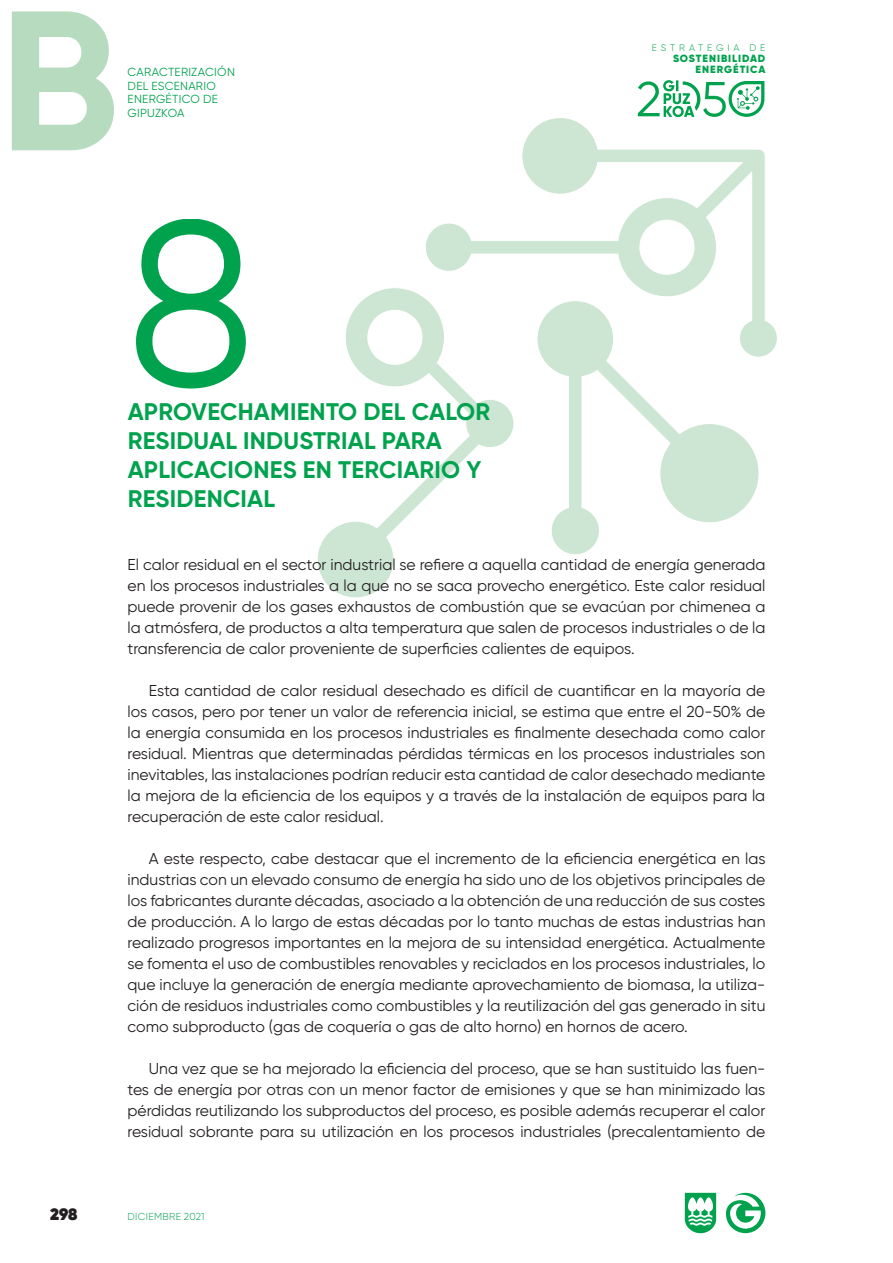
<style>
.page{position:relative;width:893px;height:1263px;background:#fff}
.page>*{position:absolute;margin:0;border:0;box-sizing:border-box;transform-origin:0 0}
.t1{font:700 198.3px "Gilroy";color:#b6dbbf}
.t2{font:700 24px/28.8px "Gilroy";letter-spacing:.01em;color:#00a24e}
.t3{font:800 16.5px "Gilroy";color:#231f20}
.t4{font:15.75px/21px "Gilroy";color:#231f20;text-align:justify}
.t5{font:11.7px/13.6px "Gilroy";letter-spacing:.02em;color:#00a24e}
.t6{font:900 10.5px/11.1px "Gilroy";letter-spacing:.085em;color:#00a24e;text-align:right}
.t7{font:300 10.05px "Gilroy";letter-spacing:.035em;color:#00a24e}
.t8{font:300 9.45px "Gilroy";letter-spacing:.405em;color:#00a24e}
</style>
<div class="page">
<svg style="left:317px;top:117px;width:460px;height:481px"></svg>
<svg style="left:638px;top:80px;width:126px;height:37px"></svg>
<svg style="left:685px;top:1193px;width:80px;height:40px"></svg>
<svg style="left:136px;top:219px;width:110px;height:169px"></svg>
<h1 class="t1" style="left:-1px;top:-43px;width:121px">B</h1>
<p class="t5" style="left:128px;top:65px;width:109px">CARACTERIZACIÓN<br>DEL ESCENARIO<br>ENERGÉTICO DE<br>GIPUZKOA</p>
<p class="t8" style="left:652px;top:41px;width:115px">ESTRATEGIA DE</p>
<p class="t6" style="left:673px;top:52px;width:94px">SOSTENIBILIDAD<br>ENERGÉTICA</p>
<p class="t3" style="left:50px;top:1203px;width:29px">298</p>
<h2 class="t2" style="left:128px;top:397px;width:364px">APROVECHAMIENTO DEL CALOR<br>RESIDUAL INDUSTRIAL PARA<br>APLICACIONES EN TERCIARIO Y<br>RESIDENCIAL</h2>
<p class="t4" style="left:128px;top:554px;width:639px">El calor residual en el sector industrial se refiere a aquella cantidad de energía generada en los procesos industriales a la que no se saca provecho energético. Este calor residual puede provenir de los gases exhaustos de combustión que se evacúan por chimenea a la atmósfera, de productos a alta temperatura que salen de procesos industriales o de la transferencia de calor proveniente de superficies calientes de equipos.</p>
<p class="t4" style="left:128px;top:680px;width:639px;text-indent:21px">Esta cantidad de calor residual desechado es difícil de cuantificar en la mayoría de los casos, pero por tener un valor de referencia inicial, se estima que entre el 20-50% de la energía consumida en los procesos industriales es finalmente desechada como calor residual. Mientras que determinadas pérdidas térmicas en los procesos industriales son inevitables, las instalaciones podrían reducir esta cantidad de calor desechado mediante la mejora de la eficiencia de los equipos y a través de la instalación de equipos para la recuperación de este calor residual.</p>
<p class="t4" style="left:128px;top:848px;width:639px;text-indent:21px">A este respecto, cabe destacar que el incremento de la eficiencia energética en las industrias con un elevado consumo de energía ha sido uno de los objetivos principales de los fabricantes durante décadas, asociado a la obtención de una reducción de sus costes de producción. A lo largo de estas décadas por lo tanto muchas de estas industrias han realizado progresos importantes en la mejora de su intensidad energética. Actualmente se fomenta el uso de combustibles renovables y reciclados en los procesos industriales, lo que incluye la generación de energía mediante aprovechamiento de biomasa, la utiliza&shy;ción de residuos industriales como combustibles y la reutilización del gas generado in situ como subproducto (gas de coquería o gas de alto horno) en hornos de acero.</p>
<p class="t4" style="left:128px;top:1058px;width:639px;text-indent:21px">Una vez que se ha mejorado la eficiencia del proceso, que se han sustituido las fuen&shy;tes de energía por otras con un menor factor de emisiones y que se han minimizado las pérdidas reutilizando los subproductos del proceso, es posible además recuperar el calor residual sobrante para su utilización en los procesos industriales (precalentamiento de</p>
<p class="t7" style="left:128px;top:1210px;width:78px">DICIEMBRE 2021</p>
</div>
